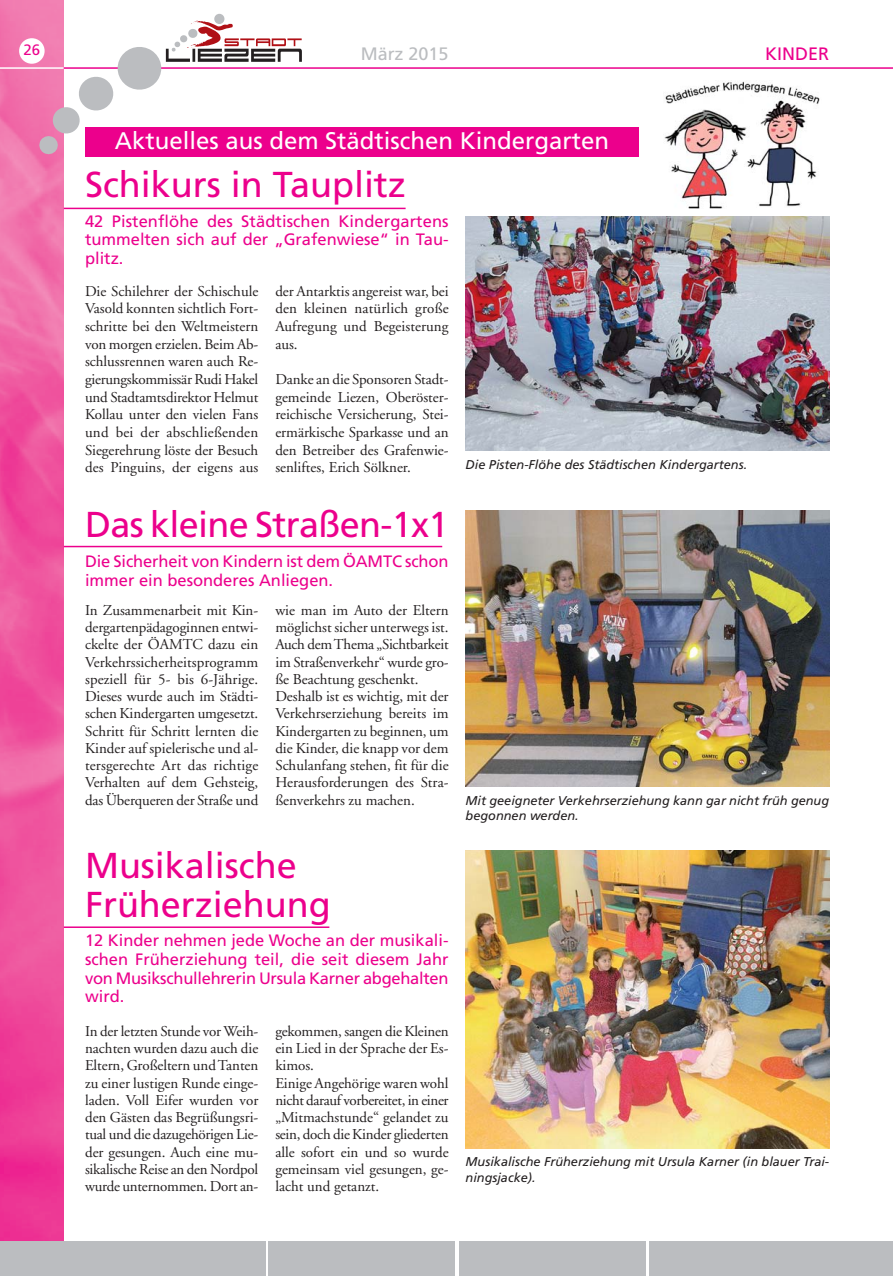
<style>
.page{position:relative;width:893px;height:1276px;background:#fff}
.page>*{position:absolute;margin:0;border:0;box-sizing:border-box;transform-origin:0 0}
.t1{font:36px/39px "Frutiger";color:#ec008c}
.t2{font:36px "Frutiger";letter-spacing:-.02em;color:#ec008c}
.t3{font:24px "Frutiger";color:#fff}
.t4{font:18px "Frutiger";color:#bbbdc0}
.t5{font:18px "Frutiger";color:#ec008c}
.t6{font:16.5px/18.8px "Frutiger";letter-spacing:-.01em;color:#ec008c;text-align:justify}
.t7{font:15px/17.2px "Adobe Garamond";color:#231f20;text-align:justify}
.t8{font:15px "Frutiger";color:#ec008c}
.t9{font:italic 12.75px/15.3px "Frutiger";color:#231f20}
</style>
<div class="page">
<img style="left:466px;top:217px;width:363px;height:234px">
<img style="left:664px;top:81px;width:156px;height:127px">
<img style="left:0;top:0;width:64px;height:1242px">
<div style="left:649px;top:1242px;width:244px;height:34px;background:#bbbdc0"></div>
<div style="left:459px;top:1242px;width:187px;height:34px;background:#bbbdc0"></div>
<div style="left:269px;top:1242px;width:186px;height:34px;background:#bbbdc0"></div>
<div style="left:0;top:1242px;width:265px;height:34px;background:#bbbdc0"></div>
<hr style="left:0;top:67px;width:64px;height:2px;background:#fff">
<hr style="left:64px;top:67px;width:829px;height:2px;background:#ec008c">
<div style="left:19px;top:38px;width:26px;height:26px;background:#fff;border-radius:50%"></div>
<div style="left:214px;top:14px;width:10px;height:10px;background:#bbbdc0;border-radius:50%"></div>
<div style="left:85px;top:128px;width:554px;height:29px;background:#ec008c"></div>
<svg style="left:38px;top:21px;width:264px;height:134px"></svg>
<hr style="left:64px;top:208px;width:342px;height:1px;background:#ec008c">
<img style="left:466px;top:510px;width:363px;height:277px">
<hr style="left:64px;top:546px;width:378px;height:1px;background:#ec008c">
<img style="left:466px;top:850px;width:363px;height:298px">
<hr style="left:64px;top:926px;width:265px;height:2px;background:#ec008c">
<p class="t8" style="left:24px;top:44px;width:18px">26</p>
<p class="t4" style="left:361px;top:47px;width:89px">März 2015</p>
<p class="t5" style="left:765px;top:47px;width:65px">KINDER</p>
<h2 class="t3" style="left:115px;top:131px;width:496px">Aktuelles aus dem Städtischen Kindergarten</h2>
<h1 class="t1" style="left:85px;top:168px;width:322px">Schikurs in Tauplitz</h1>
<p class="t6" style="left:85px;top:213px;width:365px">42 Pistenflöhe des Städtischen Kindergartens tummelten sich auf der „Grafenwiese“ in Tau&shy;plitz.</p>
<p class="t7" style="left:85px;top:283px;width:175px;line-height:17.7px">Die Schilehrer der Schischule Vasold konnten sichtlich Fort&shy;schritte bei den Weltmeistern von morgen erzielen. Beim Ab&shy;schlussrennen waren auch Re&shy;gierungskommissär Rudi Hakel und Stadtamtsdirektor Helmut Kollau unter den vielen Fans und bei der abschließenden Siegerehrung löste der Besuch des Pinguins, der eigens aus</p>
<p class="t7" style="left:275px;top:283px;width:175px;line-height:17.7px">der Antarktis angereist war, bei den kleinen natürlich große Aufregung und Begeisterung aus.</p>
<p class="t7" style="left:275px;top:372px;width:175px;line-height:17.7px">Danke an die Sponsoren Stadt&shy;gemeinde Liezen, Oberöster&shy;reichische Versicherung, Stei&shy;ermärkische Sparkasse und an den Betreiber des Grafenwie&shy;senliftes, Erich Sölkner.</p>
<p class="t9" style="left:466px;top:458px;width:283px">Die Pisten-Flöhe des Städtischen Kindergartens.</p>
<h1 class="t2" style="left:85px;top:510px;width:365px">Das kleine Straßen-1x1</h1>
<p class="t6" style="left:85px;top:553px;width:365px">Die Sicherheit von Kindern ist dem ÖAMTC schon immer ein besonderes Anliegen.</p>
<p class="t7" style="left:85px;top:603px;width:175px">In Zusammenarbeit mit Kin&shy;dergartenpädagoginnen entwi&shy;ckelte der ÖAMTC dazu ein Verkehrssicherheitsprogramm speziell für 5- bis 6-Jährige.<br>Dieses wurde auch im Städti&shy;schen Kindergarten umgesetzt.<br>Schritt für Schritt lernten die Kinder auf spielerische und al&shy;tersgerechte Art das richtige Verhalten auf dem Gehsteig, das Überqueren der Straße und</p>
<p class="t7" style="left:275px;top:603px;width:175px;text-align:left">wie man im Auto der Eltern möglichst sicher unterwegs ist.<br>Auch dem Thema „Sichtbarkeit im Straßenverkehr“ wurde gro&shy;ße Beachtung geschenkt.<br>Deshalb ist es wichtig, mit der<br>Verkehrserziehung bereits im<br>Kindergarten zu beginnen, um die Kinder, die knapp vor dem<br>Schulanfang stehen, fit für die<br>Herausforderungen des Stra&shy;ßenverkehrs zu machen.</p>
<h1 class="t1" style="left:85px;top:848px;width:247px">Musikalische<br>Früherziehung</h1>
<p class="t6" style="left:85px;top:932px;width:365px">12 Kinder nehmen jede Woche an der musikali&shy;schen Früherziehung teil, die seit diesem Jahr von Musikschullehrerin Ursula Karner abgehalten wird.</p>
<p class="t7" style="left:85px;top:1024px;width:175px">In der letzten Stunde vor Weih&shy;nachten wurden dazu auch die Eltern, Großeltern und Tanten zu einer lustigen Runde einge&shy;laden. Voll Eifer wurden vor den Gästen das Begrüßungsri&shy;tual und die dazugehörigen Lie&shy;der gesungen. Auch eine mu&shy;sikalische Reise an den Nordpol wurde unternommen. Dort an-</p>
<p class="t7" style="left:275px;top:1024px;width:175px;text-align:left">gekommen, sangen die Kleinen ein Lied in der Sprache der Es&shy;kimos.<br>Einige Angehörige waren wohl nicht darauf vorbereitet, in einer „Mitmachstunde“ gelandet zu sein, doch die Kinder gliederten alle sofort ein und so wurde gemeinsam viel gesungen, ge&shy;lacht und getanzt.</p>
<p class="t9" style="left:466px;top:794px;width:365px">Mit geeigneter Verkehrserziehung kann gar nicht früh genug begonnen werden.</p>
<p class="t9" style="left:466px;top:1155px;width:365px">Musikalische Früherziehung mit Ursula Karner (in blauer Trai&shy;ningsjacke).</p>
</div>
